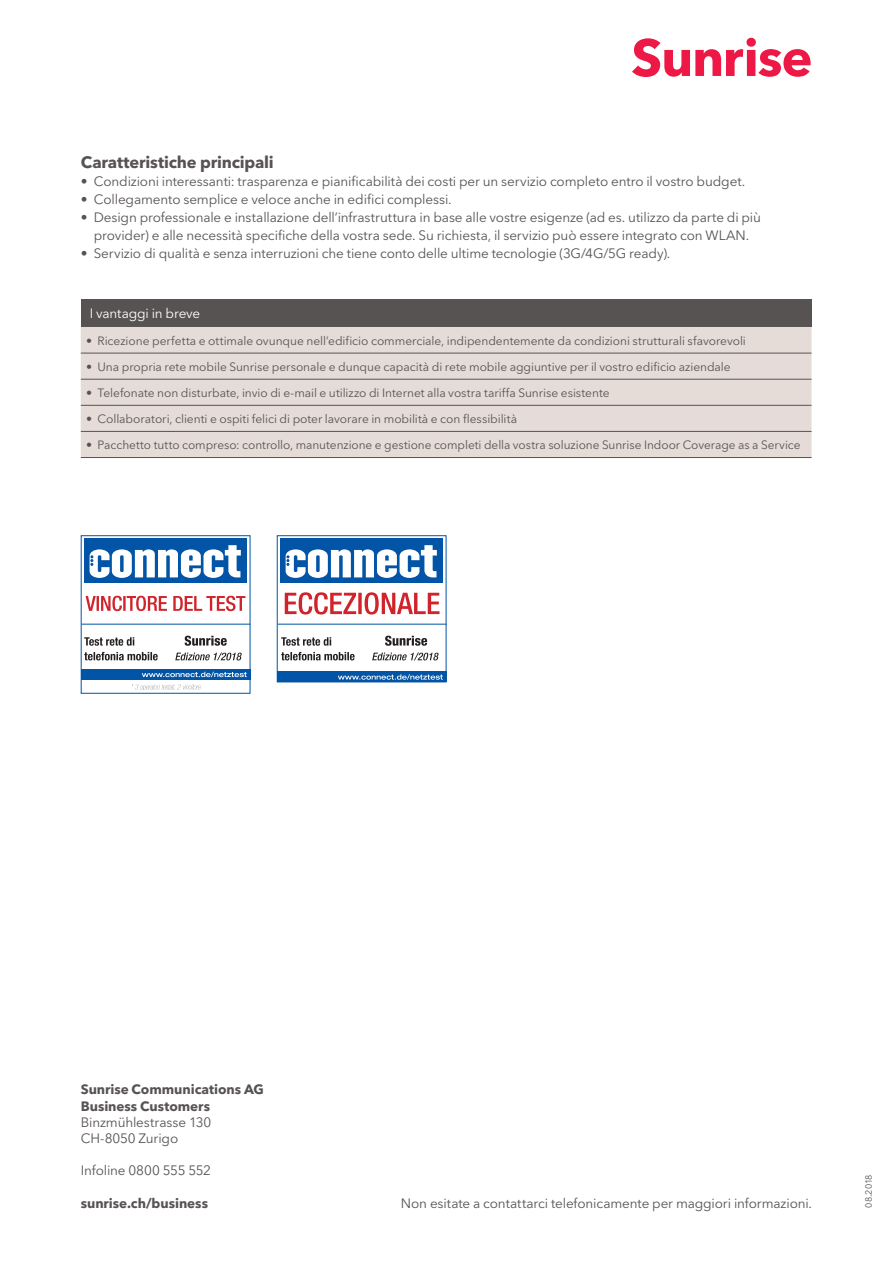
<style>
.page{position:relative;width:893px;height:1263px;background:#fff}
.page>*{position:absolute;margin:0;border:0;box-sizing:border-box;transform-origin:0 0}
.t1{font:700 16.5px "Avenir Next LT Pro";letter-spacing:-.01em;color:#575352}
.t2{font:13.5px/18px "Avenir Next LT Pro";letter-spacing:-.01em;color:#575352;text-align:center}
.t3{font:700 13.5px/16.2px "Avenir Next LT Pro";letter-spacing:-.005em;color:#575352}
.t4{font:13.5px "Avenir Next LT Pro";letter-spacing:-.01em;color:#fff}
.t5{font:12px "Avenir Next LT Pro";letter-spacing:-.005em;color:#575352}
.t6{font:9px "Avenir Next LT Pro";letter-spacing:-.02em;color:#575352}
</style>
<div class="page">
<svg style="left:632px;top:38px;width:179px;height:39px"></svg>
<div style="left:81px;top:300px;width:730px;height:27px;background:#575352"></div>
<div style="left:81px;top:327px;width:730px;height:130px;background:#e5dcd8"></div>
<hr style="left:81px;top:431px;width:730px;height:1px;background:#575352">
<hr style="left:81px;top:457px;width:730px;height:1px;background:#575352">
<hr style="left:81px;top:353px;width:730px;height:1px;background:#575352">
<hr style="left:81px;top:379px;width:730px;height:1px;background:#575352">
<hr style="left:81px;top:405px;width:730px;height:1px;background:#575352">
<div style="left:81px;top:535px;width:169px;height:159px;border:1px solid #0154a6"></div>
<div style="left:84px;top:539px;width:163px;height:44px;background:#0154a6"></div>
<svg style="left:90px;top:545px;width:151px;height:33px"></svg>
<hr style="left:82px;top:624px;width:168px;height:1px;background:#0154a6">
<svg style="left:84px;top:652px;width:158px;height:8px"></svg>
<svg style="left:84px;top:636px;width:143px;height:10px"></svg>
<svg style="left:86px;top:596px;width:159px;height:15px"></svg>
<div style="left:81px;top:669px;width:169px;height:11px;background:#0154a6"></div>
<svg style="left:142px;top:672px;width:105px;height:5px"></svg>
<svg style="left:132px;top:684px;width:69px;height:7px"></svg>
<svg style="left:279px;top:538px;width:165px;height:134px"></svg>
<div style="left:277px;top:535px;width:169px;height:147px;border:1px solid #0154a6"></div>
<div style="left:280px;top:584px;width:163px;height:76px;background:#fff"></div>
<div style="left:280px;top:539px;width:163px;height:44px;background:#0154a6"></div>
<svg style="left:286px;top:545px;width:151px;height:33px"></svg>
<hr style="left:278px;top:624px;width:168px;height:1px;background:#0154a6">
<svg style="left:281px;top:652px;width:158px;height:8px"></svg>
<svg style="left:281px;top:636px;width:146px;height:10px"></svg>
<svg style="left:285px;top:592px;width:154px;height:22px"></svg>
<div style="left:277px;top:672px;width:169px;height:10px;background:#0154a6"></div>
<svg style="left:338px;top:674px;width:105px;height:6px"></svg>
<p class="t1" style="left:81px;top:152px;width:194px">Caratteristiche principali</p>
<p class="t2" style="left:81px;top:172px;width:666px">• Condizioni interessanti: trasparenza e pianificabilità dei costi per un servizio completo entro il vostro budget.</p>
<p class="t2" style="left:81px;top:190px;width:372px">• Collegamento semplice e veloce anche in edifici complessi.</p>
<p class="t2" style="left:81px;top:208px;width:682px">• Design professionale e installazione dell’infrastruttura in base alle vostre esigenze (ad es. utilizzo da parte di più provider) e alle necessità specifiche della vostra sede. Su richiesta, il servizio può essere integrato con WLAN.</p>
<p class="t2" style="left:81px;top:244px;width:591px">• Servizio di qualità e senza interruzioni che tiene conto delle ultime tecnologie (3G/4G/5G ready).</p>
<p class="t4" style="left:90px;top:306px;width:112px">I vantaggi in breve</p>
<p class="t5" style="left:86px;top:333px;width:661px">• Ricezione perfetta e ottimale ovunque nell’edificio commerciale, indipendentemente da condizioni strutturali sfavorevoli</p>
<p class="t5" style="left:86px;top:359px;width:646px">• Una propria rete mobile Sunrise personale e dunque capacità di rete mobile aggiuntive per il vostro edificio aziendale</p>
<p class="t5" style="left:86px;top:385px;width:525px">• Telefonate non disturbate, invio di e-mail e utilizzo di Internet alla vostra tariffa Sunrise esistente</p>
<p class="t5" style="left:86px;top:412px;width:433px">• Collaboratori, clienti e ospiti felici di poter lavorare in mobilità e con flessibilità</p>
<p class="t5" style="left:86px;top:438px;width:716px">• Pacchetto tutto compreso: controllo, manutenzione e gestione completi della vostra soluzione Sunrise Indoor Coverage as a Service</p>
<p class="t3" style="left:81px;top:1081px;width:185px">Sunrise Communications AG<br>Business Customers</p>
<p class="t2" style="left:81px;top:1114px;width:132px;line-height:16.2px;text-align:left">Binzmühlestrasse 130<br>CH-8050 Zurigo</p>
<p class="t2" style="left:81px;top:1161px;width:132px">Infoline 0800 555 552</p>
<p class="t3" style="left:81px;top:1195px;width:129px">sunrise.ch/business</p>
<p class="t2" style="left:401px;top:1194px;width:413px">Non esitate a contattarci telefonicamente per maggiori informazioni.</p>
<p class="t6" style="left:863px;top:1208px;width:35px;rotate:-90deg">08.2018</p>
</div>
